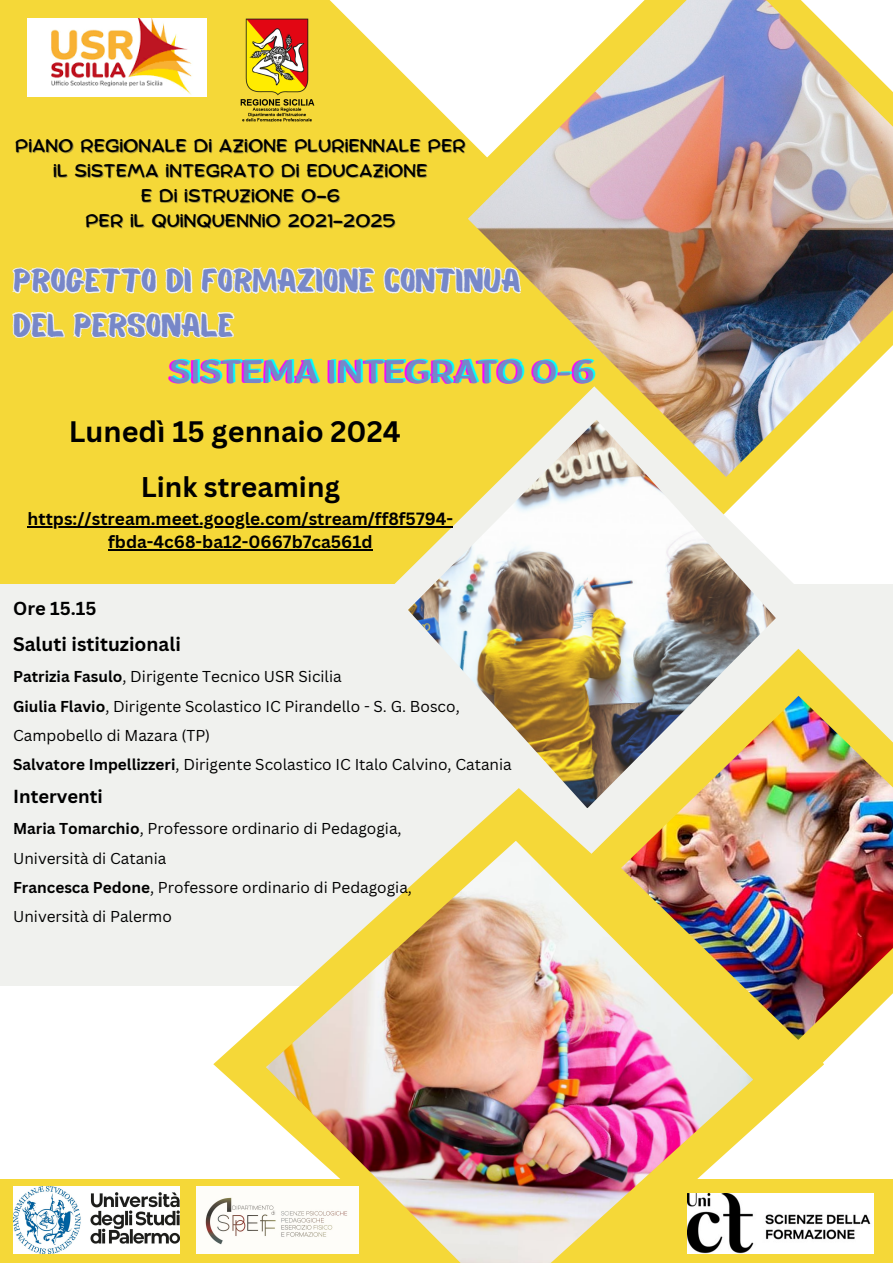
<style>
.page{position:relative;width:893px;height:1263px;background:#fff}
.page>*{position:absolute;margin:0;border:0;box-sizing:border-box;transform-origin:0 0}
.t1{font:33.15px "ZT Arturo";color:#0ff}
.t2{font:32.03px/44.4px "Balmy";color:#7787c8}
.t3{font:700 28.8px "Canva Sans";color:#000}
.t4{font:700 27.75px "Canva Sans";color:#000}
.t5{font:700 19.12px "Canva Sans";color:#000}
.t6{font:700 18.38px "Canva Sans";color:#000}
.t7{font:700 18.3px "Canva Sans";color:#000}
.t8{font:18px "Comica";color:#000}
.t9{font:700 17.25px/23.6px "Canva Sans";color:#000;text-align:center}
.t10{font:15.38px/29.2px "Canva Sans";color:#000}
.s1{color:rgb(41 52 77/.4)}
.s2{font-weight:700}
</style>
<div class="page">
<div style="left:0;top:0;width:668px;height:843px;background:#f5d838"></div>
<svg style="left:426px;top:0;width:42px;height:138px;background:#fdf9e1"></svg>
<img style="left:468px;top:0;width:425px;height:431px">
<svg style="left:382px;top:386px;width:425px;height:199px"></svg>
<div style="left:0;top:585px;width:893px;height:401px;background:#f0f1ee"></div>
<img style="left:408px;top:420px;width:368px;height:368px">
<img style="left:577px;top:649px;width:269px;height:413px">
<img style="left:621px;top:696px;width:272px;height:344px">
<div style="left:0;top:1180px;width:893px;height:83px;background:#f5d838"></div>
<img style="left:213px;top:788px;width:611px;height:466px">
<img style="left:266px;top:841px;width:487px;height:422px">
<img style="left:28px;top:19px;width:178px;height:77px">
<img style="left:687px;top:1194px;width:186px;height:59px">
<img style="left:13px;top:1186px;width:167px;height:68px">
<img style="left:240px;top:18px;width:74px;height:104px">
<img style="left:197px;top:1186px;width:161px;height:67px">
<svg style="left:236px;top:210px;width:287px;height:129px"></svg>
<svg style="left:12px;top:266px;width:224px;height:72px"></svg>
<hr style="left:28px;top:526px;width:425px;height:2px;background:#000">
<hr style="left:108px;top:549px;width:265px;height:2px;background:#000">
<h4 class="t8" style="left:15px;top:137px;width:452px">PIANO REGIONALE DI AZIONE PLURIENNALE PER</h4>
<p class="t8" style="left:53px;top:162px;width:376px">IL SISTEMA INTEGRATO DI EDUCAZIONE</p>
<p class="t8" style="left:142px;top:187px;width:200px"><span class="s1">E</span> DI ISTRUZIONE 0-6</p>
<p class="t8" style="left:85px;top:212px;width:312px">PER IL QUINQUENNIO 2021-2025</p>
<p class="t2" style="left:13px;top:262px;width:509px">PROGETTO DI FORMAZIONE CONTINUA<br>DEL PERSONALE</p>
<h1 class="t1" style="left:172px;top:358px;width:426px">SISTEMA INTEGRATO 0-6</h1>
<p class="t3" style="left:69px;top:411px;width:333px">Lunedì 15 gennaio 2024</p>
<h3 class="t4" style="left:141px;top:467px;width:201px">Link streaming</h3>
<p class="t9" style="left:28px;top:506px;width:427px">https://stream.meet.google.com/stream/ff8f5794- fbda-4c68-ba12-0667b7ca561d</p>
<p class="t7" style="left:13px;top:596px;width:85px">Ore 15.15</p>
<p class="t5" style="left:13px;top:631px;width:169px">Saluti istituzionali</p>
<p class="t10" style="left:13px;top:662px;width:330px"><span class="s2">Patrizia Fasulo</span>, Dirigente Tecnico USR Sicilia</p>
<p class="t10" style="left:13px;top:691px;width:448px"><span class="s2">Giulia Flavio</span>, Dirigente Scolastico IC Pirandello - S. G. Bosco,<br>Campobello di Mazara (TP)</p>
<p class="t10" style="left:13px;top:749px;width:500px"><span class="s2">Salvatore Impellizzeri</span>, Dirigente Scolastico IC Italo Calvino, Catania</p>
<p class="t6" style="left:13px;top:784px;width:91px">Interventi</p>
<p class="t10" style="left:13px;top:814px;width:400px"><span class="s2">Maria Tomarchio</span>, Professore ordinario di Pedagogia, Università di Catania<br><span class="s2">Francesca Pedone</span>, Professore ordinario di Pedagogia, Università di Palermo</p>
</div>
